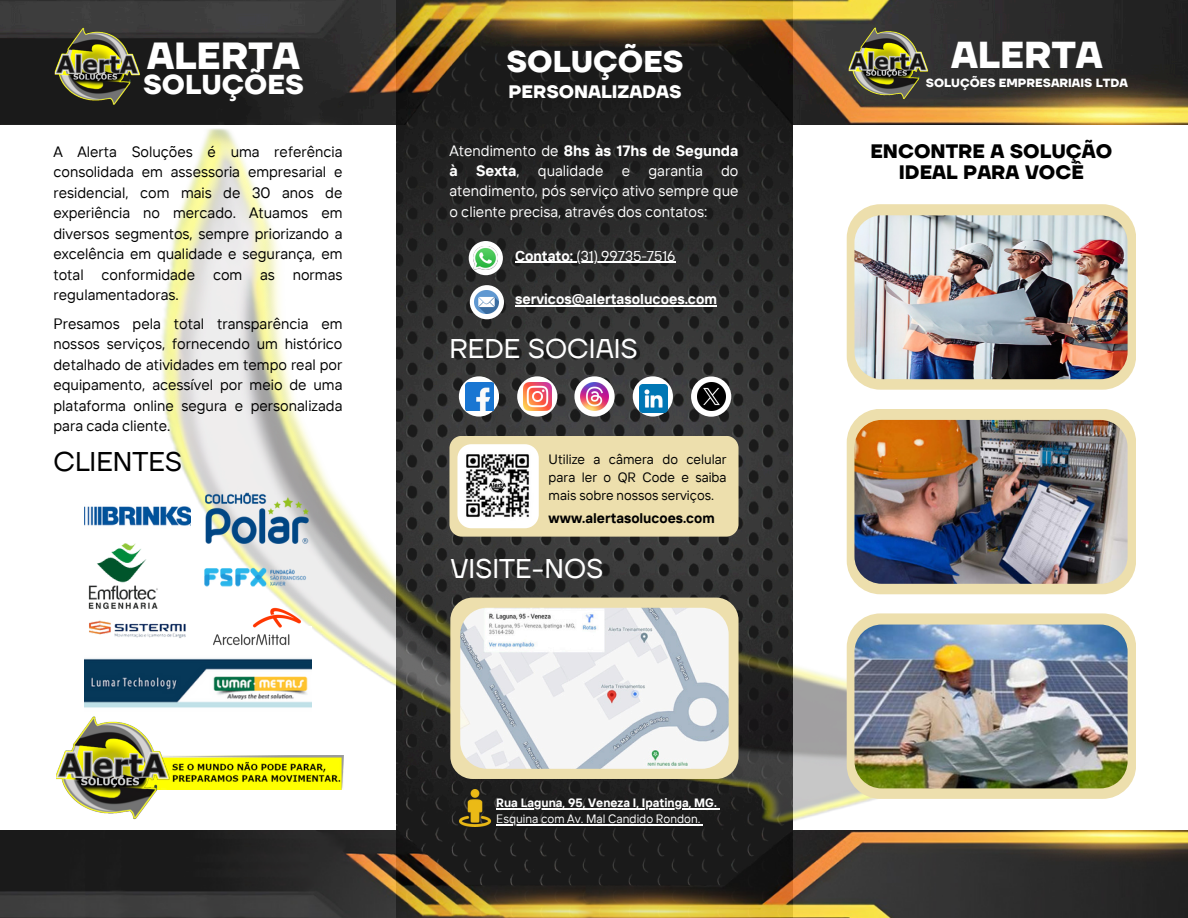
<style>
.page{position:relative;width:1188px;height:918px;background:#fff}
.page>*{position:absolute;margin:0;border:0;box-sizing:border-box;transform-origin:0 0}
.t1{font:700 37.65px "TT Firs Neue";color:#fff}
.t2{font:700 37.35px "TT Firs Neue";color:#fff}
.t3{font:700 30px "TT Firs Neue";color:#fff}
.t4{font:700 27.3px "TT Firs Neue";color:#fff}
.t5{font:27px "TT Firs Neue";color:#fff}
.t6{font:27px "TT Firs Neue";color:#000}
.t7{font:700 19.5px/20.7px "TT Firs Neue";color:#000;text-align:center}
.t8{font:700 18px "TT Firs Neue";color:#fff}
.t9{font:15px/20.5px "TT Interphases";color:#000;text-align:justify}
.t10{font:15px/20.2px "TT Interphases";color:#fff;text-align:justify}
.t11{font:700 14.25px "TT Interphases";color:#fff}
.t12{font:14.25px "TT Interphases";color:#fff}
.t13{font:700 13.95px "TT Interphases";color:#000}
.t14{font:13.5px/18.1px "TT Interphases";color:#000;text-align:justify}
.t15{font:700 12px "TT Interphases";color:#fff}
.t16{font:12px "TT Interphases";color:#fff}
.t17{font:700 11.85px "TT Firs Neue";color:#fff}
.s1{font-weight:700}
</style>
<div class="page">
<img style="left:0;top:831px;width:1188px;height:87px">
<img style="left:0;top:0;width:1188px;height:125px">
<img style="left:92px;top:124px;width:1062px;height:709px">
<img style="left:847px;top:23px;width:82px;height:82px">
<div style="left:449px;top:436px;width:290px;height:101px;background:#eddfad;border-radius:12px"></div>
<img style="left:457px;top:444px;width:82px;height:84px;border-radius:14px">
<img style="left:53px;top:23px;width:88px;height:88px">
<div style="left:450px;top:598px;width:289px;height:181px;background:#eddfad;border-radius:23px"></div>
<img style="left:460px;top:608px;width:269px;height:161px;border-radius:27px">
<img style="left:457px;top:789px;width:37px;height:37px">
<hr style="left:496px;top:808px;width:221px;height:1px;background:#fff">
<hr style="left:496px;top:824px;width:205px;height:1px;background:#fff">
<img style="left:85px;top:492px;width:106px;height:50px">
<img style="left:85px;top:627px;width:226px;height:113px">
<img style="left:204px;top:492px;width:106px;height:56px">
<img style="left:88px;top:544px;width:72px;height:60px">
<img style="left:198px;top:553px;width:114px;height:47px">
<img style="left:85px;top:604px;width:106px;height:52px">
<img style="left:204px;top:597px;width:106px;height:60px">
<img style="left:171px;top:755px;width:173px;height:34px">
<img style="left:56px;top:710px;width:115px;height:117px">
<hr style="left:515px;top:262px;width:61px;height:1px;background:#fff">
<hr style="left:576px;top:262px;width:100px;height:1px;background:#fff">
<div style="left:469px;top:241px;width:34px;height:34px;background:#fff;border-radius:50%"></div>
<img style="left:474px;top:246px;width:23px;height:24px">
<hr style="left:515px;top:305px;width:202px;height:2px;background:#fff">
<div style="left:470px;top:285px;width:34px;height:34px;background:#fff;border-radius:50%"></div>
<img style="left:475px;top:290px;width:23px;height:24px">
<svg style="left:459px;top:376px;width:40px;height:41px"></svg>
<img style="left:465px;top:383px;width:28px;height:28px">
<svg style="left:517px;top:376px;width:40px;height:41px"></svg>
<img style="left:523px;top:383px;width:29px;height:28px">
<svg style="left:574px;top:376px;width:41px;height:41px"></svg>
<img style="left:581px;top:383px;width:28px;height:28px">
<svg style="left:633px;top:376px;width:40px;height:41px"></svg>
<img style="left:639px;top:384px;width:28px;height:28px">
<svg style="left:691px;top:376px;width:40px;height:41px"></svg>
<img style="left:697px;top:383px;width:28px;height:28px">
<div style="left:847px;top:204px;width:289px;height:186px;background:#eddfad;border-radius:34px"></div>
<img style="left:854px;top:215px;width:274px;height:164px;border-radius:27px">
<div style="left:847px;top:409px;width:289px;height:185px;background:#eddfad;border-radius:34px"></div>
<img style="left:854px;top:420px;width:274px;height:164px;border-radius:27px">
<div style="left:847px;top:613px;width:289px;height:186px;background:#eddfad;border-radius:34px"></div>
<img style="left:854px;top:625px;width:274px;height:163px;border-radius:27px">
<p class="t1" style="left:147px;top:33px;width:154px">ALERTA</p>
<h1 class="t4" style="left:143px;top:68px;width:162px">SOLUÇÕES</h1>
<p class="t9" style="left:53px;top:141px;width:291px">A Alerta Soluções é uma referência consolidada em assessoria empresarial e residencial, com mais de 30 anos de experiência no mercado. Atuamos em diversos segmentos, sempre priorizando a excelência em qualidade e segurança, em total conformidade com as normas regulamentadoras.</p>
<p class="t9" style="left:53px;top:313px;width:291px">Presamos pela total transparência em nossos serviços, fornecendo um histórico detalhado de atividades em tempo real por equipamento, acessível por meio de uma plataforma online segura e personalizada para cada cliente.</p>
<p class="t6" style="left:53px;top:445px;width:130px">CLIENTES</p>
<h3 class="t3" style="left:507px;top:43px;width:178px">SOLUÇÕES</h3>
<h6 class="t8" style="left:509px;top:81px;width:175px">PERSONALIZADAS</h6>
<p class="t10" style="left:449px;top:140px;width:291px">Atendimento de <span class="s1">8hs às 17hs de Segunda à Sexta</span>, qualidade e garantia do atendimento, pós serviço ativo sempre que o cliente precisa, através dos contatos:</p>
<h5 class="t12" style="left:515px;top:246px;width:162px"><span class="s1">Contato:</span> (31) 99735-7516</h5>
<p class="t11" style="left:515px;top:290px;width:203px">servicos@alertasolucoes.com</p>
<p class="t5" style="left:449px;top:332px;width:190px">REDE SOCIAIS</p>
<h1 class="t14" style="left:549px;top:450px;width:179px">Utilize a câmera do celular para ler o QR Code e saiba mais sobre nossos serviços.</h1>
<h2 class="t13" style="left:549px;top:509px;width:168px">www.alertasolucoes.com</h2>
<h6 class="t5" style="left:450px;top:552px;width:155px">VISITE-NOS</h6>
<h6 class="t15" style="left:496px;top:795px;width:222px">Rua Laguna, 95, Veneza I, Ipatinga, MG.</h6>
<p class="t16" style="left:496px;top:811px;width:206px">Esquina com Av. Mal Candido Rondon.</p>
<p class="t2" style="left:951px;top:33px;width:153px">ALERTA</p>
<p class="t17" style="left:926px;top:76px;width:203px">SOLUÇÕES EMPRESARIAIS LTDA</p>
<p class="t7" style="left:870px;top:142px;width:244px">ENCONTRE A SOLUÇÃO<br>IDEAL PARA VOCÊ</p>
</div>
